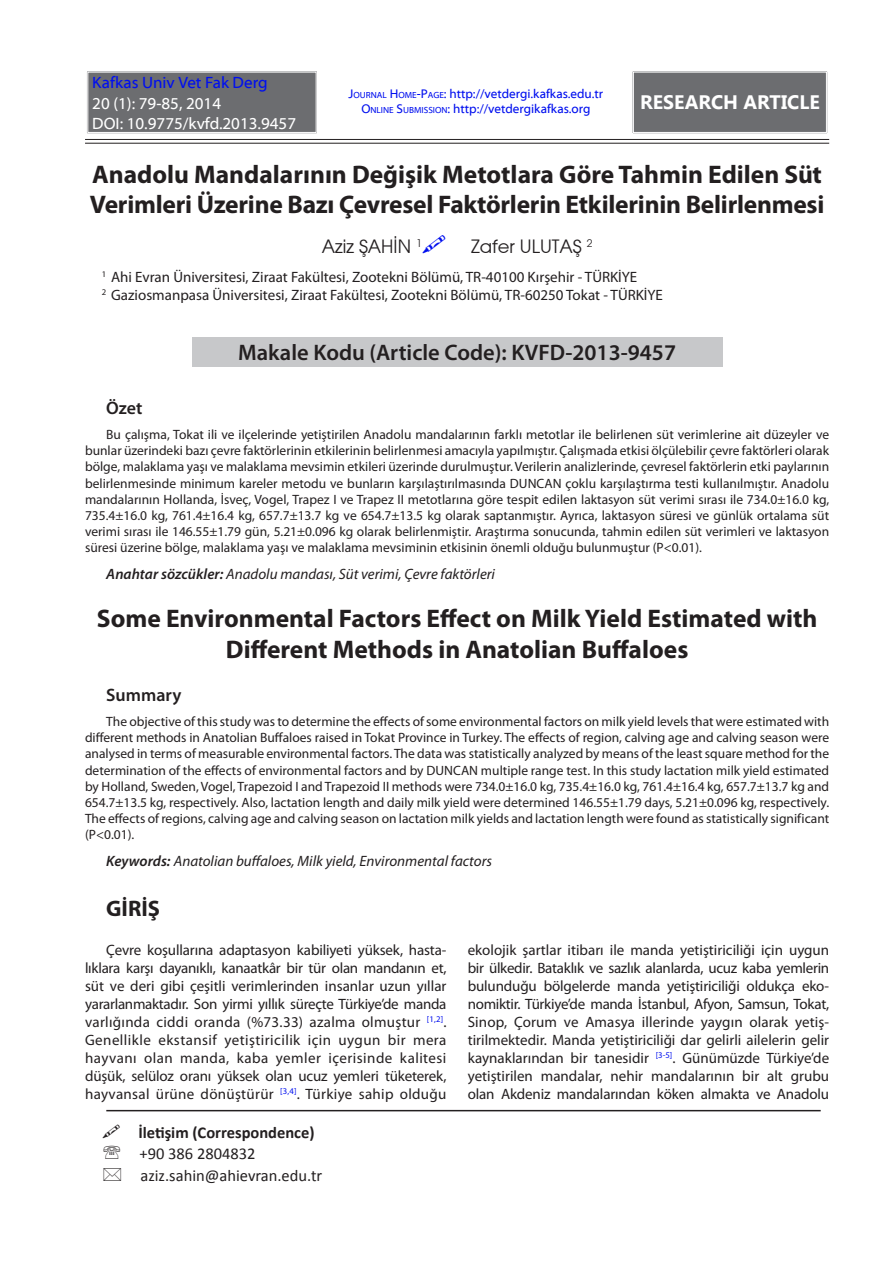
<style>
.page{position:relative;width:893px;height:1263px;background:#fff}
.page>*{position:absolute;margin:0;border:0;box-sizing:border-box;transform-origin:0 0}
.ORIJINAL_BASLIK{font:700 25.5px/30.6px "Myriad Pro";color:#231f20;text-align:center}
.t1{font:600 22.5px "Myriad Pro";color:#231f20}
.ANA_BASLIK{font:700 22.5px "Myriad Pro";color:#231f20}
.t2{font:700 19.5px "Segoe UI";color:#fff}
.t3{font:18px "TR Avalon Plain";color:#231f20}
.t4{font:600 18px "Myriad Pro";color:#231f20}
.t5{font:16.5px "Myriad Web Pro";color:#fff}
.t6{font:16.5px "Calibri";color:#231f20}
.t7{font:700 16.5px "Calibri";color:#231f20}
.t8{font:16.5px "Myriad Web Pro";color:#000fef}
.METIN{font:15px/18px "Myriad Pro";color:#231f20;text-align:justify}
.t9{font:italic 15px "Myriad Pro";color:#231f20}
.SUMMARY_PARAGRAF{font:13.5px/16.2px "Myriad Pro";color:#231f20;text-align:justify}
.t10{font:12.75px "Myriad Web Pro";color:#000fef}
.t11{font:8.7px "Myriad Pro";color:#231f20}
.s1{font-style:inherit}
.s2{font-size:8.85px}
.s3{font-weight:600}
</style>
<div class="page">
<div style="left:192px;top:337px;width:530px;height:30px;background:#c7c8ca"></div>
<hr style="left:106px;top:1110px;width:715px;height:1px;background:#231f20">
<div style="left:635px;top:74px;width:190px;height:57px;background:#6c6d70"></div>
<div style="left:632px;top:70px;width:196px;height:64px;border:1px solid #fff"></div>
<div style="left:633px;top:72px;width:194px;height:61px;border:1px solid #fff"></div>
<hr style="left:85px;top:139px;width:744px;height:1px;background:#231f20">
<hr style="left:85px;top:143px;width:744px;height:1px;background:#231f20">
<div style="left:90px;top:74px;width:224px;height:57px;background:#6c6d70"></div>
<div style="left:86px;top:70px;width:232px;height:64px;border:1px solid #fff"></div>
<div style="left:88px;top:72px;width:228px;height:61px;border:1px solid #fff"></div>
<p class="t8" style="left:92px;top:73px;width:177px">Kafkas Univ Vet Fak Derg</p>
<p class="t5" style="left:92px;top:95px;width:130px">20 (1): 79-85, 2014</p>
<p class="t5" style="left:92px;top:115px;width:205px">DOI: 10.9775/kvfd.2013.9457</p>
<p class="t10" style="left:349px;top:87px;width:256px"><span class="s1">J</span><span class="s2">OURNAL</span> <span class="s1">H</span><span class="s2">OME</span><span class="s1">-P</span><span class="s2">AGE</span><span class="s1">:</span> http://vetdergi.kafkas.edu.tr</p>
<p class="t10" style="left:361px;top:102px;width:231px"><span class="s1">O</span><span class="s2">NLINE</span> <span class="s1">S</span><span class="s2">UBMISSION</span><span class="s1">:</span> http://vetdergikafkas.org</p>
<p class="t2" style="left:640px;top:89px;width:181px">RESEARCH ARTICLE</p>
<p class="ORIJINAL_BASLIK" style="left:90px;top:158px;width:736px;text-align:left">Anadolu Mandalarının Değişik Metotlara Göre Tahmin Edilen Süt<br>Verimleri Üzerine Bazı Çevresel Faktörlerin Etkilerinin Belirlenmesi</p>
<p class="t3" style="left:322px;top:235px;width:102px">Aziz ŞAHİN <sup>1</sup></p>
<p class="t3" style="left:471px;top:235px;width:123px">Zafer ULUTAŞ <sup>2</sup></p>
<p class="t11" style="left:102px;top:269px;width:6px">1</p>
<p class="t11" style="left:102px;top:287px;width:6px">2</p>
<p class="METIN" style="left:111px;top:268px;width:527px">Ahi Evran Üniversitesi, Ziraat Fakültesi, Zootekni Bölümü, TR-40100 Kırşehir - TÜRKİYE</p>
<p class="METIN" style="left:111px;top:286px;width:553px">Gaziosmanpasa Üniversitesi, Ziraat Fakültesi, Zootekni Bölümü, TR-60250 Tokat - TÜRKİYE</p>
<p class="t1" style="left:238px;top:338px;width:439px">Makale Kodu (Article Code): KVFD-2013-9457</p>
<p class="t4" style="left:106px;top:397px;width:38px">Özet</p>
<p class="SUMMARY_PARAGRAF" style="left:85px;top:426px;width:746px;text-indent:21px">Bu çalışma, Tokat ili ve ilçelerinde yetiştirilen Anadolu mandalarının farklı metotlar ile belirlenen süt verimlerine ait düzeyler ve bunlar üzerindeki bazı çevre faktörlerinin etkilerinin belirlenmesi amacıyla yapılmıştır. Çalışmada etkisi ölçülebilir çevre faktörleri olarak bölge, malaklama yaşı ve malaklama mevsimin etkileri üzerinde durulmuştur. Verilerin analizlerinde, çevresel faktörlerin etki paylarının belirlenmesinde minimum kareler metodu ve bunların karşılaştırılmasında DUNCAN çoklu karşılaştırma testi kullanılmıştır. Anadolu mandalarının Hollanda, İsveç, Vogel, Trapez I ve Trapez II metotlarına göre tespit edilen laktasyon süt verimi sırası ile 734.0±16.0 kg, 735.4±16.0 kg, 761.4±16.4 kg, 657.7±13.7 kg ve 654.7±13.5 kg olarak saptanmıştır. Ayrıca, laktasyon süresi ve günlük ortalama süt verimi sırası ile 146.55±1.79 gün, 5.21±0.096 kg olarak belirlenmiştir. Araştırma sonucunda, tahmin edilen süt verimleri ve laktasyon süresi üzerine bölge, malaklama yaşı ve malaklama mevsiminin etkisinin önemli olduğu bulunmuştur (P&lt;0.01).</p>
<p class="t9" style="left:106px;top:565px;width:390px"><span class="s3">Anahtar sözcükler:</span> Anadolu mandası, Süt verimi, Çevre faktörleri</p>
<p class="ORIJINAL_BASLIK" style="left:97px;top:603px;width:722px">Some Environmental Factors Effect on Milk Yield Estimated with<br>Different Methods in Anatolian Buffaloes</p>
<p class="t4" style="left:106px;top:684px;width:77px">Summary</p>
<p class="SUMMARY_PARAGRAF" style="left:85px;top:713px;width:746px;text-indent:21px">The objective of this study was to determine the effects of some environmental factors on milk yield levels that were estimated with different methods in Anatolian Buffaloes raised in Tokat Province in Turkey. The effects of region, calving age and calving season were analysed in terms of measurable environmental factors. The data was statistically analyzed by means of the least square method for the determination of the effects of environmental factors and by DUNCAN multiple range test. In this study lactation milk yield estimated by Holland, Sweden, Vogel, Trapezoid I and Trapezoid II methods were 734.0±16.0 kg, 735.4±16.0 kg, 761.4±16.4 kg, 657.7±13.7 kg and 654.7±13.5 kg, respectively. Also, lactation length and daily milk yield were determined 146.55±1.79 days, 5.21±0.096 kg, respectively.<br>The effects of regions, calving age and calving season on lactation milk yields and lactation length were found as statistically significant (P&lt;0.01).</p>
<p class="t9" style="left:106px;top:852px;width:387px"><span class="s3">Keywords:</span> Anatolian buffaloes, Milk yield, Environmental factors</p>
<p class="ANA_BASLIK" style="left:106px;top:893px;width:55px">GİRİŞ</p>
<p class="METIN" style="left:85px;top:941px;width:363px;text-indent:21px">Çevre koşullarına adaptasyon kabiliyeti yüksek, hasta&shy;lıklara karşı dayanıklı, kanaatkâr bir tür olan mandanın et, süt ve deri gibi çeşitli verimlerinden insanlar uzun yıllar yararlanmaktadır. Son yirmi yıllık süreçte Türkiye’de manda varlığında ciddi oranda (%73.33) azalma olmuştur <sup>[1,2]</sup>.<br>Genellikle ekstansif yetiştiricilik için uygun bir mera hayvanı olan manda, kaba yemler içerisinde kalitesi düşük, selüloz oranı yüksek olan ucuz yemleri tüketerek, hayvansal ürüne dönüştürür <sup>[3,4]</sup>. Türkiye sahip olduğu</p>
<p class="METIN" style="left:468px;top:941px;width:363px">ekolojik şartlar itibarı ile manda yetiştiriciliği için uygun bir ülkedir. Bataklık ve sazlık alanlarda, ucuz kaba yemlerin bulunduğu bölgelerde manda yetiştiriciliği oldukça eko&shy;nomiktir. Türkiye’de manda İstanbul, Afyon, Samsun, Tokat, Sinop, Çorum ve Amasya illerinde yaygın olarak yetiş&shy;tirilmektedir. Manda yetiştiriciliği dar gelirli ailelerin gelir kaynaklarından bir tanesidir <sup>[3-5]</sup>. Günümüzde Türkiye’de yetiştirilen mandalar, nehir mandalarının bir alt grubu olan Akdeniz mandalarından köken almakta ve Anadolu</p>
<p class="t7" style="left:138px;top:1122px;width:178px">İletişim (Correspondence)</p>
<p class="t6" style="left:140px;top:1144px;width:118px">+90 386 2804832</p>
<p class="t6" style="left:140px;top:1165px;width:183px">aziz.sahin@ahievran.edu.tr</p>
</div>
